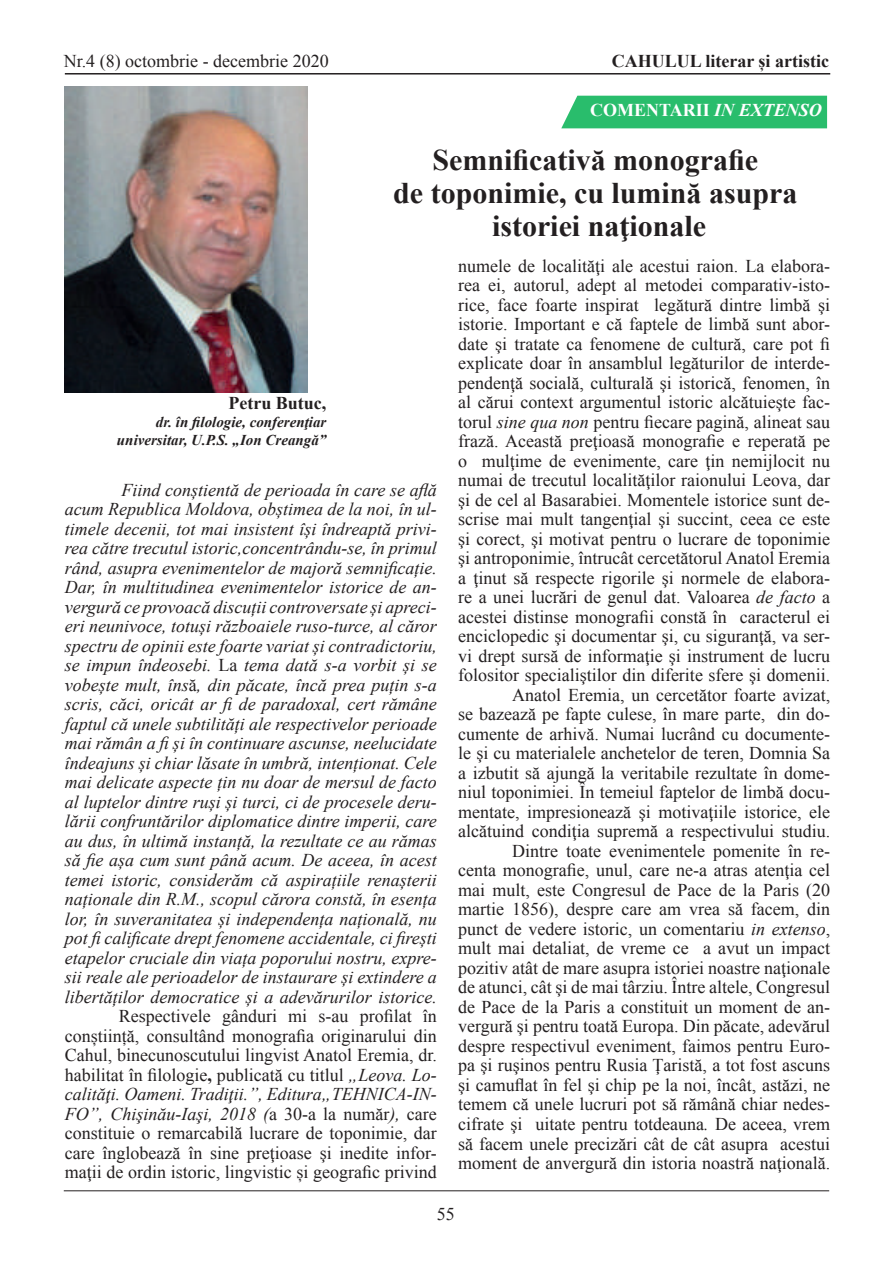
<style>
.page{position:relative;width:893px;height:1263px;background:#fff}
.page>*{position:absolute;margin:0;border:0;box-sizing:border-box;transform-origin:0 0}
.t1{font:700 30px/33px "Times New Roman";color:#231f20;text-align:center}
.t2{font:18px/19.5px "Times New Roman";color:#231f20;text-align:justify}
.t3{font:italic 18px/19.5px "Times New Roman";color:#231f20;text-align:justify}
.t4{font:700 18px "Times New Roman";color:#231f20}
.t5{font:700 18px "Times New Roman";color:#fff}
.t6{font:italic 700 15px/18px "Times New Roman";color:#231f20;text-align:right}
.s1{font-style:italic}
.s2{font-style:normal}
.s3{font-weight:700}
</style>
<div class="page">
<hr style="left:64px;top:1190px;width:765px;height:1px;background:#231f20">
<hr style="left:65px;top:73px;width:765px;height:2px;background:#231f20">
<div style="left:561px;top:96px;width:266px;height:32px;background:#29bd6c"></div>
<img style="left:65px;top:86px;width:242px;height:306px">
<p class="t2" style="left:64px;top:50px;width:266px">Nr.4 (8) octombrie - decembrie 2020</p>
<p class="t4" style="left:612px;top:48px;width:219px">CAHULUL literar și artistic</p>
<p class="t5" style="left:590px;top:97px;width:233px">COMENTARII <span class="s1">IN EXTENSO</span></p>
<h1 class="t1" style="left:393px;top:142px;width:406px">Semnificativă monografie<br>de toponimie, cu lumină asupra istoriei naţionale</h1>
<p class="t4" style="left:228px;top:390px;width:99px">Petru Butuc,</p>
<p class="t6" style="left:117px;top:413px;width:211px">dr. în filologie, conferenţiar universitar, U.P.S. „Ion Creangă”</p>
<p class="t3" style="left:65px;top:479px;width:374px;text-indent:57px">Fiind conștientă de perioada în care se află acum Republica Moldova, obștimea de la noi, în ul&shy;timele decenii, tot mai insistent își îndreaptă privi&shy;rea către trecutul istoric,concentrându-se, în primul rând, asupra evenimentelor de majoră semnificație.<br>Dar, în multitudinea evenimentelor istorice de an&shy;vergură ce provoacă discuții controversate și apreci&shy;eri neunivoce, totuși războaiele ruso-turce, al căror spectru de opinii este foarte variat și contradictoriu, se impun îndeosebi. <span class="s2">La</span> tema dată s-a vorbit și se vobește mult, îns<span class="s2">ă</span>, din păcate, încă prea puțin s-a scris, căci, oricât ar fi de paradoxal, cert rămâne faptul că unele subtilități ale respectivelor perioade mai rămân a fi și în continuare ascunse, neelucidate îndeajuns și chiar lăsate în umbră, intenționat. Cele mai delicate aspecte țin nu doar de mersul de facto al luptelor dintre ruși și turci, ci de procesele deru&shy;lării confruntărilor diplomatice dintre imperii, care au dus, în ultimă instanță, la rezultate ce au rămas să fie așa cum sunt până acum. De aceea, în acest temei istoric, considerăm că aspirațiile renașterii naționale din R.M., scopul cărora constă, în esența lor, în suveranitatea și independența națională, nu pot fi calificate drept fenomene accidentale, ci firești etapelor cruciale din viața poporului nostru, expre&shy;sii reale ale perioadelor de instaurare și extindere a libertăților democratice și a adevărurilor istorice.</p>
<p class="t2" style="left:65px;top:1006px;width:374px;text-indent:54px">Respectivele gânduri mi s-au profilat în conștiință, consultând monografia originarului din Cahul, binecunoscutului lingvist Anatol Eremia, dr. habilitat în filologie<span class="s3">,</span> publicată cu titlul <span class="s1">„Leova. Lo&shy;calităţi. Oameni. Tradiţii.”, Editura„TEHNICA-IN-FO”, Chişinău-Iaşi, 2018 (</span>a 30-a la număr<span class="s1">),</span> care constituie o remarcabilă lucrare de toponimie, dar care înglobează în sine preţioase şi inedite infor&shy;maţii de ordin istoric, lingvistic și geografic privind</p>
<p class="t2" style="left:458px;top:256px;width:374px;text-align:right">numele de localităţi ale acestui raion. La elabora&shy;rea ei, autorul, adept al metodei comparativ-isto&shy;rice, face foarte inspirat legătură dintre limbă şi istorie. Important e că faptele de limbă sunt abor&shy;date şi tratate ca fenomene de cultură, care pot fi explicate doar în ansamblul legăturilor de interde&shy;pendenţă socială, culturală şi istorică, fenomen, în al cărui context argumentul istoric alcătuieşte fac&shy;torul <span class="s1">sine qua non</span> pentru fiecare pagină, alineat sau frază. Această preţioasă monografie e reperată pe o mulţime de evenimente, care ţin nemijlocit nu numai de trecutul localităţilor raionului Leova, dar şi de cel al Basarabiei. Momentele istorice sunt de&shy;scrise mai mult tangenţial şi succint, ceea ce este şi corect, şi motivat pentru o lucrare de toponimie şi antroponimie, întrucât cercetătorul Anatol Eremia a ţinut să respecte rigorile şi normele de elabora&shy;re a unei lucrări de genul dat. Valoarea <span class="s1">de facto</span> a acestei distinse monografii constă în caracterul ei enciclopedic şi documentar şi, cu siguranţă, va ser&shy;vi drept sursă de informaţie şi instrument de lucru folositor specialiştilor din diferite sfere şi domenii.<br>Anatol Eremia, un cercetător foarte avizat,<br>se bazează pe fapte culese, în mare parte, din do&shy;cumente de arhivă. Numai lucrând cu documente&shy;le şi cu materialele anchetelor de teren, Domnia Sa a izbutit să ajungă la veritabile rezultate în dome&shy;niul toponimiei. În temeiul faptelor de limbă docu&shy;mentate, impresionează şi motivaţiile istorice, ele alcătuind condiţia supremă a respectivului studiu.<br>Dintre toate evenimentele pomenite în re-<br>centa monografie, unul, care ne-a atras atenţia cel mai mult, este Congresul de Pace de la Paris (20 martie 1856), despre care am vrea să facem, din punct de vedere istoric, un comentariu <span class="s1">in extenso</span>, mult mai detaliat, de vreme ce a avut un impact pozitiv atât de mare asupra istoriei noastre naţionale de atunci, cât şi de mai târziu. Între altele, Congresul de Pace de la Paris a constituit un moment de an&shy;vergură şi pentru toată Europa. Din păcate, adevărul despre respectivul eveniment, faimos pentru Euro&shy;pa şi ruşinos pentru Rusia Ţaristă, a tot fost ascuns şi camuflat în fel şi chip pe la noi, încât, astăzi, ne temem că unele lucruri pot să rămână chiar nedes&shy;cifrate şi uitate pentru totdeauna<span class="s1">.</span> De aceea, vrem să facem unele precizări cât de cât asupra acestui moment de anvergură din istoria noastră naţională.</p>
<p class="t2" style="left:437px;top:1203px;width:19px">55</p>
</div>
